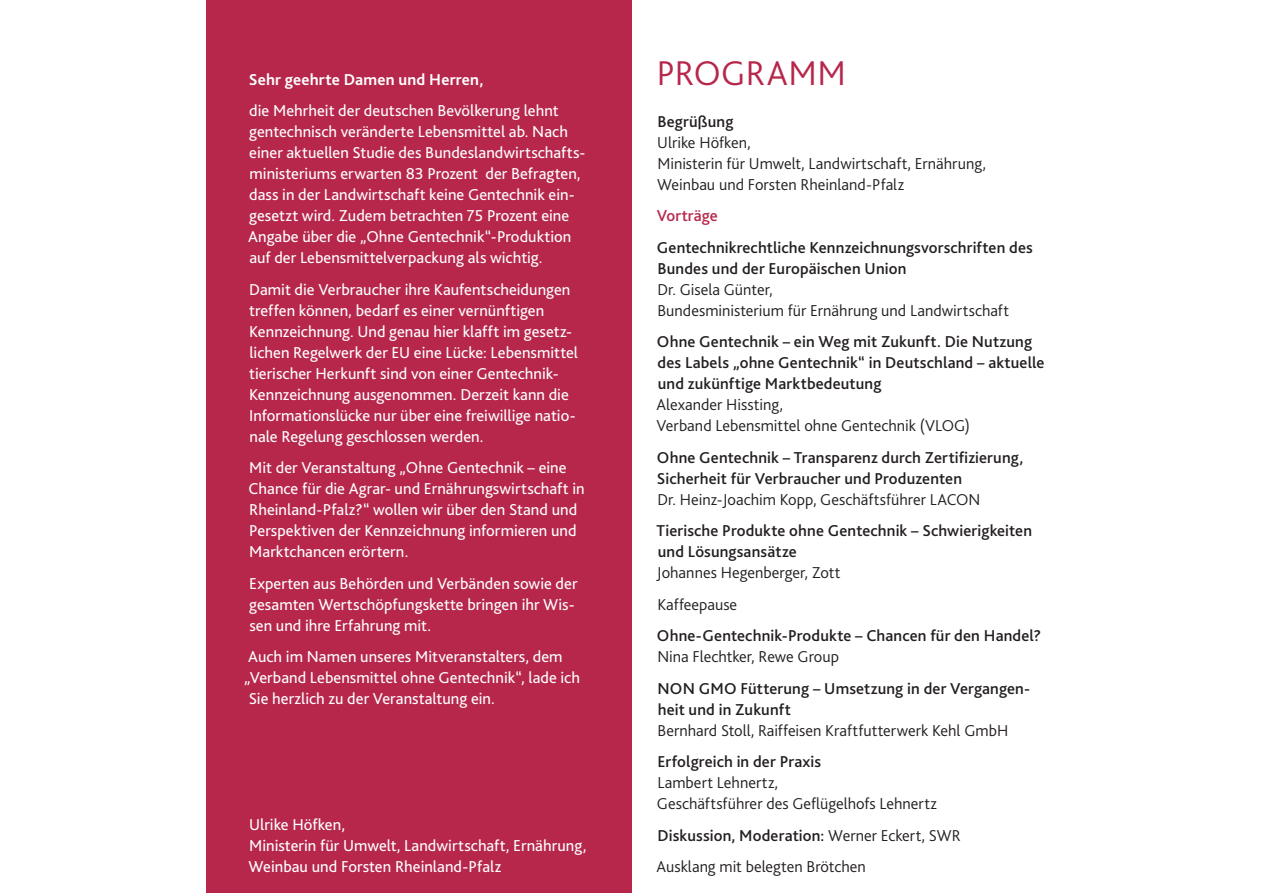
<style>
.page{position:relative;width:1263px;height:893px;background:#fff}
.page>*{position:absolute;margin:0;border:0;box-sizing:border-box;transform-origin:0 0}
.PROGRAMM{font:300 36px "Bliss 2";letter-spacing:.01em;color:#b6274b}
.Fließtext{font:16.5px/21px "Bliss 2";color:#fff}
.Fließtext-2{font:500 16.5px/21px "Bliss 2";letter-spacing:.01em;color:#231f20}
.Fließtext-3{font:300 16.5px/21px "Bliss 2";color:#231f20}
.Fließtext-4{font:700 16.5px "Bliss 2";letter-spacing:.01em;color:#fff}
.Fließtext-5{font:500 16.5px "Bliss 2";letter-spacing:.005em;color:#b6274b}
.s1{font-weight:500}
.s2{font-weight:300}
</style>
<div class="page">
<div style="left:206px;top:0;width:425px;height:893px;background:#b6274b"></div>
<p class="Fließtext-4" style="left:249px;top:69px;width:236px">Sehr geehrte Damen und Herren,</p>
<p class="Fließtext" style="left:248px;top:100px;width:339px">die Mehrheit der deutschen Bevölkerung lehnt gentechnisch veränderte Lebensmittel ab. Nach einer aktuellen Studie des Bundeslandwirtschafts&shy;ministeriums erwarten 83 Prozent der Befragten, dass in der Landwirtschaft keine Gentechnik ein&shy;gesetzt wird. Zudem betrachten 75 Prozent eine Angabe über die „Ohne Gentechnik“-Produktion auf der Lebensmittelverpackung als wichtig.</p>
<p class="Fließtext" style="left:249px;top:278px;width:330px">Damit die Verbraucher ihre Kaufentscheidungen treffen können, bedarf es einer vernünftigen Kennzeichnung. Und genau hier klafft im gesetz&shy;lichen Regelwerk der EU eine Lücke: Lebensmittel tierischer Herkunft sind von einer Gentechnik-Kennzeichnung ausgenommen. Derzeit kann die Informationslücke nur über eine freiwillige natio&shy;nale Regelung geschlossen werden.</p>
<p class="Fließtext" style="left:249px;top:457px;width:338px">Mit der Veranstaltung „Ohne Gentechnik – eine Chance für die Agrar- und Ernährungswirtschaft in Rheinland-Pfalz?“ wollen wir über den Stand und Perspektiven der Kennzeichnung informieren und Marktchancen erörtern.</p>
<p class="Fließtext" style="left:249px;top:572px;width:330px">Experten aus Behörden und Verbänden sowie der gesamten Wertschöpfungskette bringen ihr Wis&shy;sen und ihre Erfahrung mit.</p>
<p class="Fließtext" style="left:244px;top:646px;width:337px">Auch im Namen unseres Mitveranstalters, dem „Verband Lebensmittel ohne Gentechnik“, lade ich<br>Sie herzlich zu der Veranstaltung ein.</p>
<p class="Fließtext" style="left:249px;top:814px;width:339px">Ulrike Höfken,<br>Ministerin für Umwelt, Landwirtschaft, Ernährung,<br>Weinbau und Forsten Rheinland-Pfalz</p>
<p class="PROGRAMM" style="left:657px;top:50px;width:190px">PROGRAMM</p>
<p class="Fließtext-3" style="left:657px;top:110px;width:331px"><span class="s1">Begrüßung<br></span>Ulrike Höfken,<br>Ministerin für Umwelt, Landwirtschaft, Ernährung,<br>Weinbau und Forsten Rheinland-Pfalz</p>
<p class="Fließtext-5" style="left:657px;top:206px;width:62px">Vorträge</p>
<p class="Fließtext-2" style="left:657px;top:236px;width:377px">Gentechnikrechtliche Kennzeichnungsvorschriften des Bundes und der Europäischen Union<br><span class="s2">Dr. Gisela Günter,<br>Bundesministerium für Ernährung und Landwirtschaft</span></p>
<p class="Fließtext-2" style="left:657px;top:331px;width:389px">Ohne Gentechnik – ein Weg mit Zukunft. Die Nutzung des Labels „ohne Gentechnik“ in Deutschland – aktuelle und zukünftige Marktbedeutung<br><span class="s2">Alexander Hissting,<br>Verband Lebensmittel ohne Gentechnik (VLOG)</span></p>
<p class="Fließtext-2" style="left:657px;top:446px;width:368px">Ohne Gentechnik – Transparenz durch Zertifizierung,<br>Sicherheit für Verbraucher und Produzenten<br><span class="s2">Dr. Heinz-Joachim Kopp, Geschäftsführer LACON</span></p>
<p class="Fließtext-2" style="left:656px;top:520px;width:377px">Tierische Produkte ohne Gentechnik – Schwierigkeiten und Lösungsansätze<br><span class="s2">Johannes Hegenberger, Zott</span></p>
<p class="Fließtext-3" style="left:657px;top:593px;width:81px">Kaffeepause</p>
<p class="Fließtext-2" style="left:657px;top:625px;width:386px">Ohne-Gentechnik-Produkte – Chancen für den Handel?<br><span class="s2">Nina Flechtker, Rewe Group</span></p>
<p class="Fließtext-2" style="left:657px;top:677px;width:374px">NON GMO Fütterung – Umsetzung in der Vergangen&shy;heit und in Zukunft<br><span class="s2">Bernhard Stoll, Raiffeisen Kraftfutterwerk Kehl GmbH</span></p>
<p class="Fließtext-3" style="left:657px;top:751px;width:281px"><span class="s1">Erfolgreich in der Praxis<br></span>Lambert Lehnertz,<br>Geschäftsführer des Geflügelhofs Lehnertz</p>
<p class="Fließtext-2" style="left:657px;top:824px;width:305px">Diskussion, Moderation: <span class="s2">Werner Eckert, SWR</span></p>
<p class="Fließtext-3" style="left:657px;top:856px;width:211px">Ausklang mit belegten Brötchen</p>
</div>
